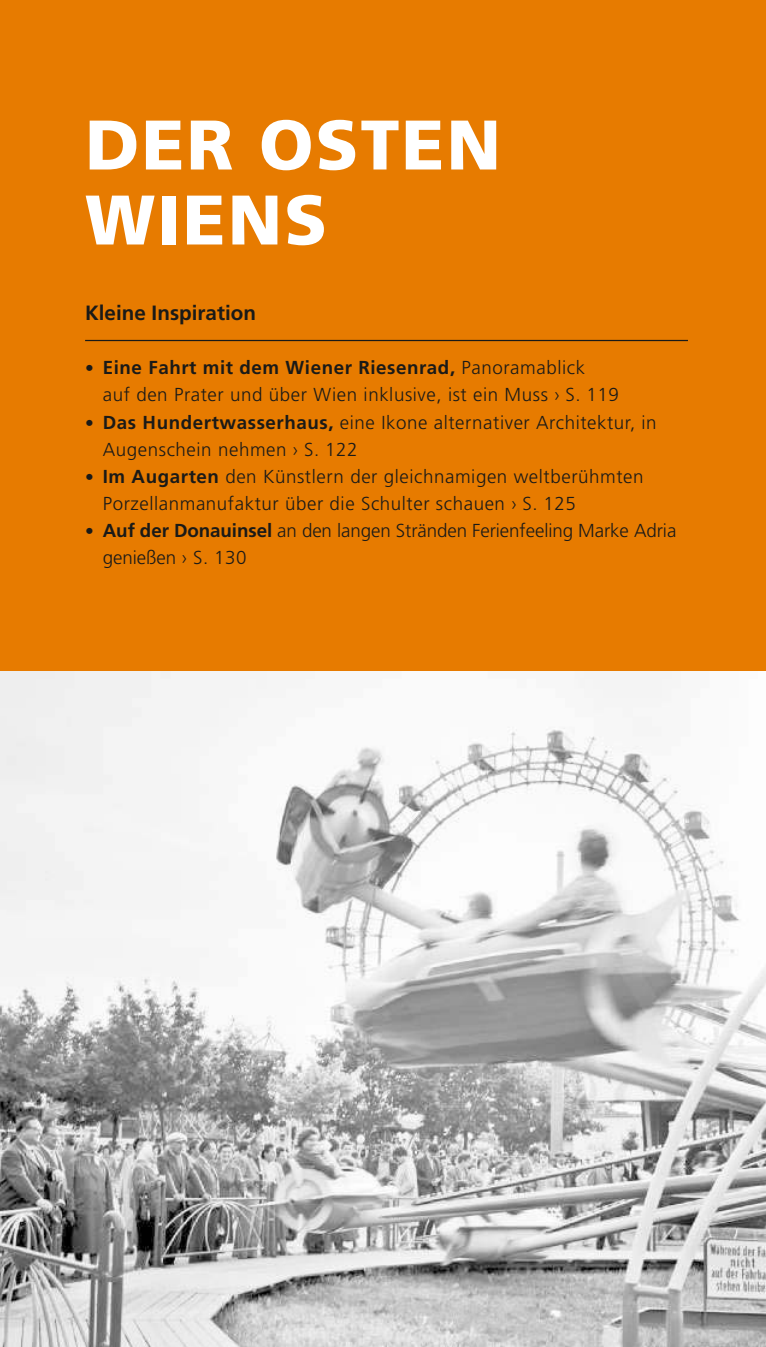
<style>
.page{position:relative;width:766px;height:1347px;background:#fff}
.page>*{position:absolute;margin:0;border:0;box-sizing:border-box;transform-origin:0 0}
.t1{font:900 70px "Frutiger LT Pro";letter-spacing:.03em;color:#fff}
.t2{font:700 20.5px "Frutiger LT Pro";color:#1a1a18}
.t3{font:300 18.75px/27px "Frutiger LT Pro";letter-spacing:.03em;color:#1a1a18}
.t4{font:300 18.75px/27px "Frutiger LT Pro";letter-spacing:-.005em;color:#1a1a18}
.s1{font-weight:900;font-size:17.5px}
.s2{font-weight:700}
</style>
<div class="page">
<div style="left:1px;top:0;width:764px;height:1346px;background:#e77b00"></div>
<hr style="left:85px;top:340px;width:602px;height:1px;background:#1a1a18">
<img style="left:1px;top:672px;width:764px;height:674px">
<p class="t1" style="left:85px;top:103px;width:221px">DER OST</p>
<p class="t1" style="left:401px;top:103px;width:101px">EN</p>
<p class="t1" style="left:85px;top:178px;width:236px">WIENS</p>
<p class="t2" style="left:85px;top:301px;width:172px">Kleine Inspiration</p>
<p class="t3" style="left:103px;top:354px;width:517px;text-indent:-18px"><span class="s1">•</span> <span class="s2">Eine Fahrt mit dem Wiener Riesenrad,</span> Panoramablick<br>auf den Prater und über Wien inklusive, ist ein Muss › S. 119</p>
<p class="t3" style="left:103px;top:409px;width:555px;text-indent:-18px"><span class="s1">•</span> <span class="s2">Das Hundertwasserhaus,</span> eine Ikone alternativer Architektur, in<br>Augenschein nehmen › S. 122</p>
<p class="t3" style="left:103px;top:463px;width:542px;text-indent:-18px"><span class="s1">•</span> <span class="s2">Im Augarten</span> den Künstlern der gleichnamigen weltberühmten<br>Porzellanmanufaktur über die Schulter schauen › S. 125</p>
<p class="t4" style="left:103px;top:517px;width:575px;text-indent:-18px"><span class="s1">•</span> <span class="s2">Auf der Donauinsel</span> an den langen Stränden Ferienfeeling Marke Adria genießen › S. 130</p>
</div>
